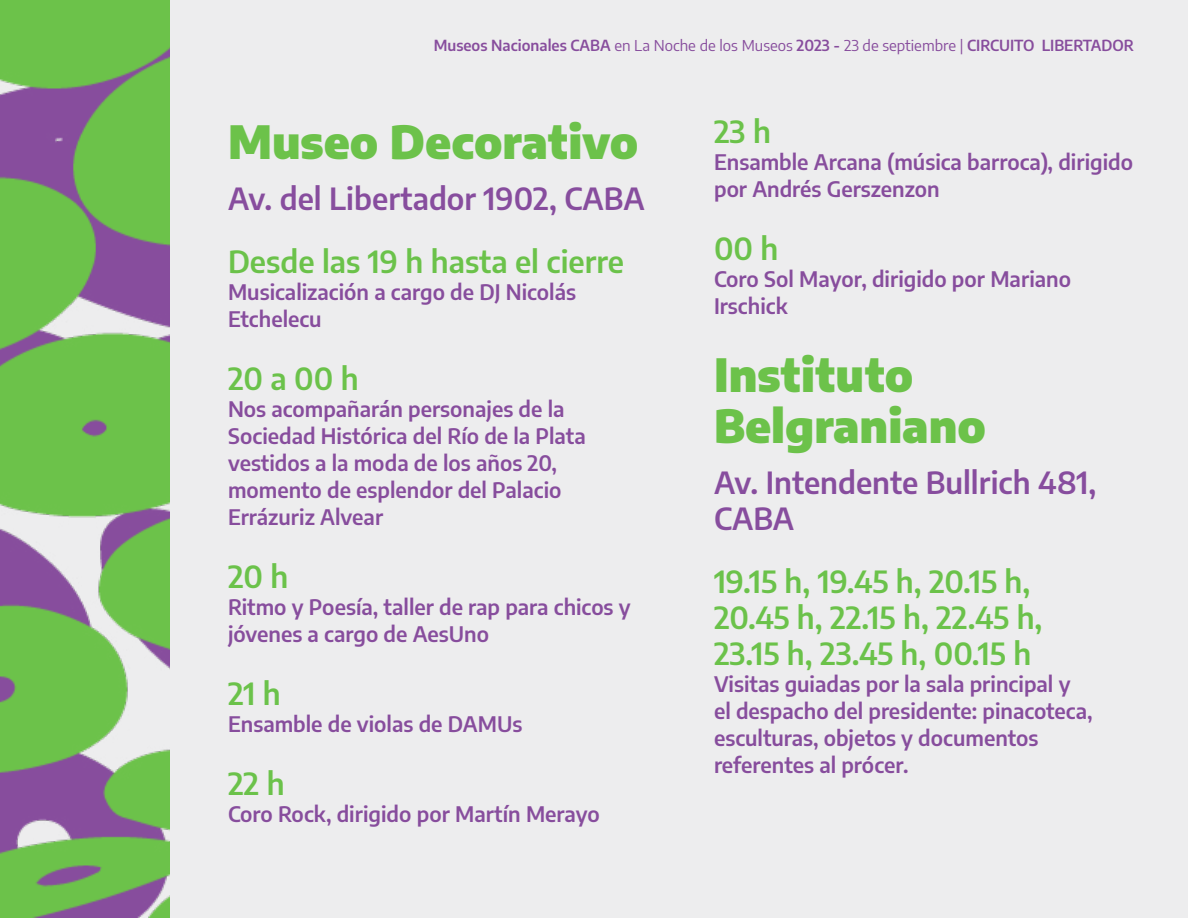
<style>
.page{position:relative;width:1188px;height:918px;background:#ededee}
.page>*{position:absolute;margin:0;border:0;box-sizing:border-box;transform-origin:0 0}
.t1{font:900 45px/51px "Encode Sans";color:#6cc24a}
.t2{font:600 30px/36px "Encode Sans";color:#6bc24a}
.t3{font:600 30px/63px "Encode Sans";color:#874d9e}
.t4{font:600 21px/27px "Encode Sans";color:#874d9d}
.t5{font:600 15px "Encode Sans";color:#874d9d}
.s1{font-weight:400}
.s2{color:#6bc24a}
</style>
<div class="page">
<img style="left:0;top:0;width:170px;height:918px">
<p class="t5" style="left:434px;top:35px;width:702px">Museos Nacionales CABA <span class="s1">en La Noche de los Museos</span> 2023 - <span class="s1">23 de septiembre |</span> CIRCUITO LIBERTADOR</p>
<p class="t1" style="left:228px;top:113px;width:412px">Museo Decorativo</p>
<p class="t3" style="left:228px;top:166px;width:418px">Av. del Libertador 1902, CABA<br><span class="s2">Desde las 19 h hasta el cierre</span></p>
<p class="t4" style="left:228px;top:277px;width:350px">Musicalización a cargo de DJ Nicolás<br>Etchelecu</p>
<p class="t2" style="left:228px;top:359px;width:132px">20 a 00 h</p>
<p class="t4" style="left:228px;top:394px;width:359px">Nos acompañarán personajes de la<br>Sociedad Histórica del Río de la Plata vestidos a la moda de los años 20, momento de esplendor del Palacio<br>Errázuriz Alvear</p>
<p class="t2" style="left:228px;top:557px;width:62px">20 h</p>
<p class="t4" style="left:228px;top:592px;width:404px">Ritmo y Poesía, taller de rap para chicos y jóvenes a cargo de AesUno</p>
<p class="t2" style="left:228px;top:674px;width:54px">21 h</p>
<p class="t4" style="left:228px;top:709px;width:296px">Ensamble de violas de DAMUs</p>
<p class="t2" style="left:228px;top:764px;width:58px">22 h</p>
<p class="t4" style="left:228px;top:799px;width:373px">Coro Rock, dirigido por Martín Merayo</p>
<p class="t2" style="left:714px;top:113px;width:58px">23 h</p>
<p class="t4" style="left:714px;top:148px;width:421px">Ensamble Arcana (música barroca), dirigido por Andrés Gerszenzon</p>
<p class="t2" style="left:714px;top:230px;width:66px">00 h</p>
<p class="t4" style="left:714px;top:265px;width:359px">Coro Sol Mayor, dirigido por Mariano<br>Irschick</p>
<p class="t1" style="left:714px;top:347px;width:274px">Instituto<br>Belgraniano</p>
<p class="t3" style="left:714px;top:464px;width:384px;line-height:36px">Av. Intendente Bullrich 481,<br>CABA</p>
<p class="t2" style="left:714px;top:563px;width:330px">19.15 h, 19.45 h, 20.15 h,<br>20.45 h, 22.15 h, 22.45 h,<br>23.15 h, 23.45 h, 00.15 h</p>
<p class="t4" style="left:714px;top:670px;width:380px">Visitas guiadas por la sala principal y el despacho del presidente: pinacoteca, esculturas, objetos y documentos referentes al prócer.</p>
</div>
